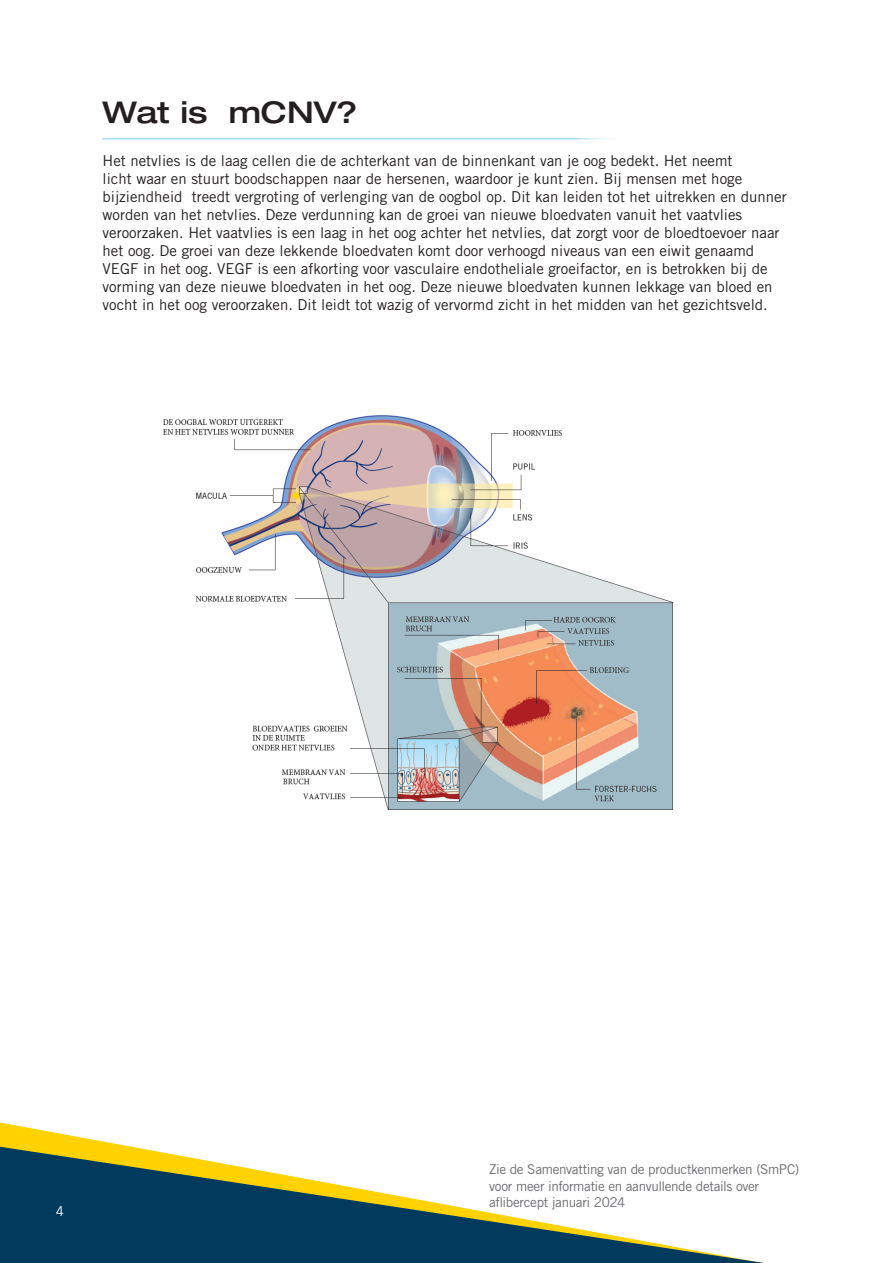
<style>
.page{position:relative;width:893px;height:1263px;background:#fff}
.page>*{position:absolute;margin:0;border:0;box-sizing:border-box;transform-origin:0 0}
.HEADING{font:500 expanded 30px "Helvetica Neue LT Std";color:#231f20}
.BODY-1{font:15px/18px "Trade Gothic LT Std";color:#231f20}
.t1{font:13.5px/16.5px "Trade Gothic LT Std";letter-spacing:-.025em;color:#6c6d70}
.t2{font:13.5px "Trade Gothic LT Std";color:#fff}
</style>
<div class="page">
<svg style="left:0;top:1122px;width:116px;height:22px"></svg>
<svg style="left:0;top:1144px;width:764px;height:119px"></svg>
<hr style="left:103px;top:138px;width:524px;height:1px;background:#a1dcee">
<img style="left:163px;top:415px;width:511px;height:395px">
<p class="HEADING" style="left:103px;top:94px;width:256px">Wat is mCNV?</p>
<p class="BODY-1" style="left:103px;top:151px;width:686px">Het netvlies is de laag cellen die de achterkant van de binnenkant van je oog bedekt. Het neemt<br>licht waar en stuurt boodschappen naar de hersenen, waardoor je kunt zien. Bij mensen met hoge bijziendheid treedt vergroting of verlenging van de oogbol op. Dit kan leiden tot het uitrekken en dunner worden van het netvlies. Deze verdunning kan de groei van nieuwe bloedvaten vanuit het vaatvlies veroorzaken. Het vaatvlies is een laag in het oog achter het netvlies, dat zorgt voor de bloedtoevoer naar het oog. De groei van deze lekkende bloedvaten komt door verhoogd niveaus van een eiwit genaamd VEGF in het oog. VEGF is een afkorting voor vasculaire endotheliale groeifactor, en is betrokken bij de vorming van deze nieuwe bloedvaten in het oog. Deze nieuwe bloedvaten kunnen lekkage van bloed en vocht in het oog veroorzaken. Dit leidt tot wazig of vervormd zicht in het midden van het gezichtsveld.</p>
<p class="t2" style="left:56px;top:1203px;width:10px">4</p>
<p class="t1" style="left:489px;top:1161px;width:312px">Zie de Samenvatting van de productkenmerken (SmPC) voor meer informatie en aanvullende details over aflibercept januari 2024</p>
</div>
